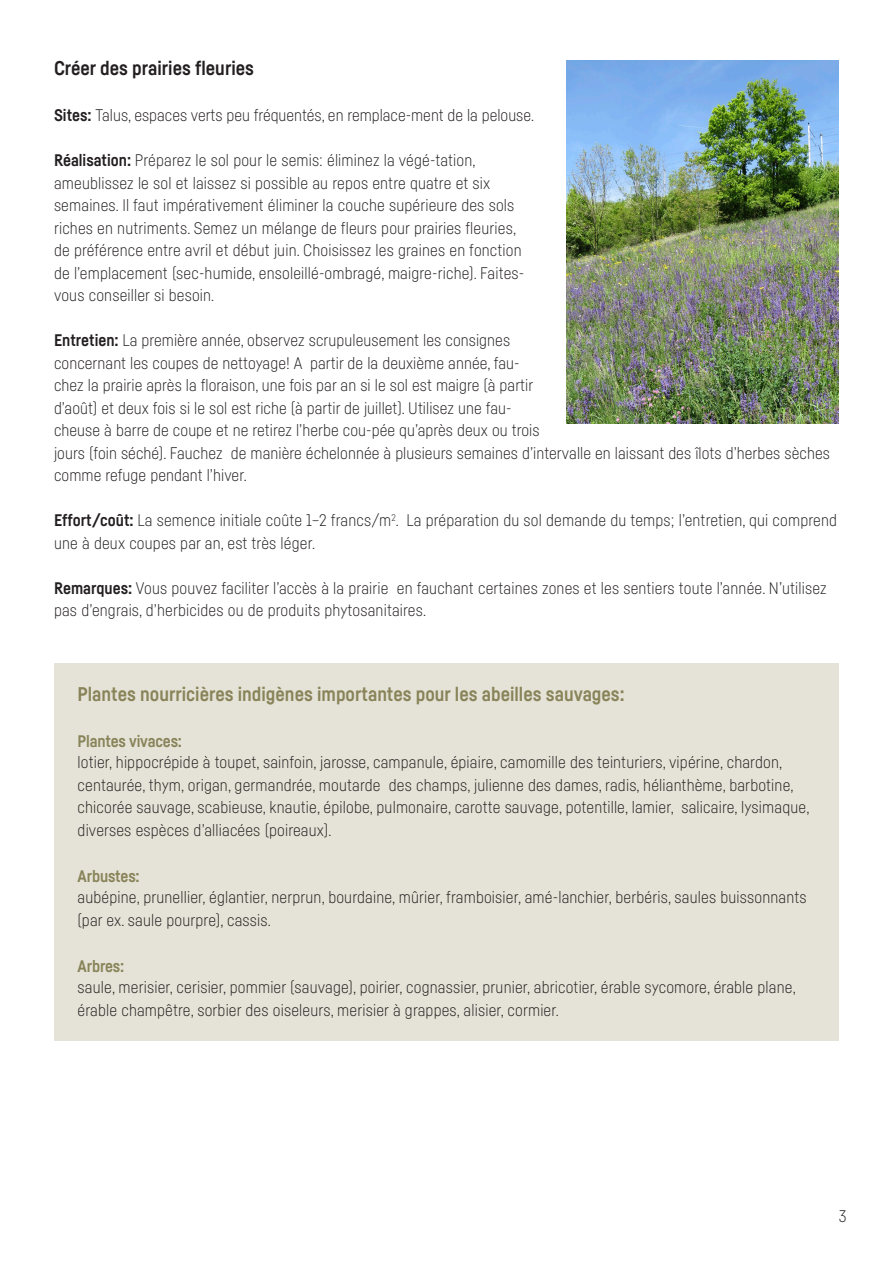
<style>
.page{position:relative;width:893px;height:1263px;background:#fff}
.page>*{position:absolute;margin:0;border:0;box-sizing:border-box;transform-origin:0 0}
.t1{font:700 19.5px "Fabrikat";color:#888359}
.t2{font:700 19.5px "Fabrikat";color:#231f20}
.t3{font:300 16.5px/22.5px "Fabrikat";letter-spacing:.01em;color:#231f20}
.t4{font:700 16.5px "Fabrikat";letter-spacing:-.01em;color:#888359}
.s1{font-weight:700}
</style>
<div class="page">
<div style="left:54px;top:663px;width:785px;height:377px;background:#e5e3d7"></div>
<img style="left:567px;top:60px;width:272px;height:363px">
<p class="t2" style="left:54px;top:56px;width:202px">Créer des prairies fleuries</p>
<p class="t3" style="left:54px;top:104px;width:482px"><span class="s1">Sites:</span> Talus, espaces verts peu fréquentés, en remplace-ment de la pelouse.</p>
<p class="t3" style="left:54px;top:149px;width:464px"><span class="s1">Réalisation:</span> Préparez le sol pour le semis: éliminez la végé-tation, ameublissez le sol et laissez si possible au repos entre quatre et six semaines. Il faut impérativement éliminer la couche supérieure des sols riches en nutriments. Semez un mélange de fleurs pour prairies fleuries,</p>
<p class="t3" style="left:54px;top:239px;width:472px">de préférence entre avril et début juin. Choisissez les graines en fonction de l’emplacement (sec-humide, ensoleillé-ombragé, maigre-riche). Faites&shy;vous conseiller si besoin.</p>
<p class="t3" style="left:54px;top:329px;width:777px"><span class="s1">Entretien:</span> La première année, observez scrupuleusement les consignes<br>concernant les coupes de nettoyage! A partir de la deuxième année, fau-<br>chez la prairie après la floraison, une fois par an si le sol est maigre (à partir<br>d’août) et deux fois si le sol est riche (à partir de juillet). Utilisez une fau-<br>cheuse à barre de coupe et ne retirez l’herbe cou-pée qu’après deux ou trois<br>jours (foin séché). Fauchez de manière échelonnée à plusieurs semaines d’intervalle en laissant des îlots d’herbes sèches comme refuge pendant l’hiver.</p>
<p class="t3" style="left:54px;top:509px;width:784px"><span class="s1">Effort/coût:</span> La semence initiale coûte 1–2 francs/m<sup>2</sup>. La préparation du sol demande du temps; l’entretien, qui comprend une à deux coupes par an, est très léger.</p>
<p class="t3" style="left:54px;top:576px;width:774px"><span class="s1">Remarques:</span> Vous pouvez faciliter l’accès à la prairie en fauchant certaines zones et les sentiers toute l’année. N’utilisez pas d’engrais, d’herbicides ou de produits phytosanitaires.</p>
<p class="t1" style="left:78px;top:682px;width:549px">Plantes nourricières indigènes importantes pour les abeilles sauvages:</p>
<p class="t4" style="left:78px;top:731px;width:106px">Plantes vivaces:</p>
<p class="t3" style="left:78px;top:751px;width:733px">lotier, hippocrépide à toupet, sainfoin, jarosse, campanule, épiaire, camomille des teinturiers, vipérine, chardon, centaurée, thym, origan, germandrée, moutarde des champs, julienne des dames, radis, hélianthème, barbotine, chicorée sauvage, scabieuse, knautie, épilobe, pulmonaire, carotte sauvage, potentille, lamier, salicaire, lysimaque, diverses espèces d’alliacées (poireaux).</p>
<p class="t4" style="left:78px;top:866px;width:64px">Arbustes:</p>
<p class="t3" style="left:78px;top:886px;width:731px">aubépine, prunellier, églantier, nerprun, bourdaine, mûrier, framboisier, amé-lanchier, berbéris, saules buissonnants (par ex. saule pourpre), cassis.</p>
<p class="t4" style="left:78px;top:956px;width:48px">Arbres:</p>
<p class="t3" style="left:78px;top:976px;width:720px">saule, merisier, cerisier, pommier (sauvage), poirier, cognassier, prunier, abricotier, érable sycomore, érable plane, érable champêtre, sorbier des oiseleurs, merisier à grappes, alisier, cormier.</p>
<p class="t3" style="left:839px;top:1205px;width:9px">3</p>
</div>
